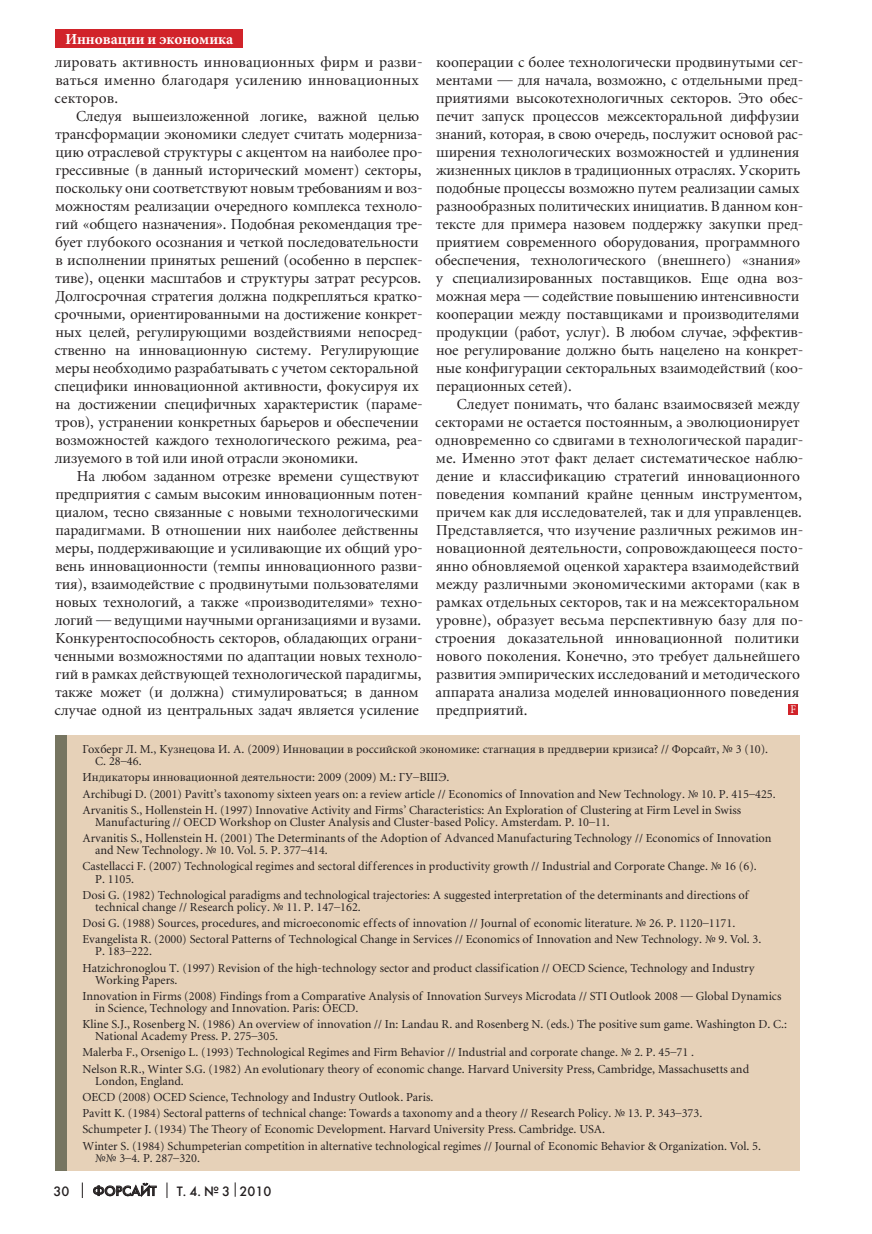
<style>
.page{position:relative;width:872px;height:1234px;background:#fff}
.page>*{position:absolute;margin:0;border:0;box-sizing:border-box;transform-origin:0 0}
.t1{font:15px/18px "Miniature";letter-spacing:-.01em;color:#231f20}
.t2{font:15px/18px "Miniature";letter-spacing:.01em;color:#231f20}
.t3{font:700 15px "Miniature";color:#fff}
.t4{font:13.5px "Futura Futuris C";color:#231f20}
.t5{font:12px/16.2px "Miniature";color:#231f20}
.t6{font:11.7px "Minion Pro";color:#fff;scale:.89 1}
</style>
<div class="page">
<svg style="left:82px;top:1182px;width:1px;height:15px"></svg>
<svg style="left:167px;top:1182px;width:1px;height:15px"></svg>
<svg style="left:93px;top:1182px;width:64px;height:15px"></svg>
<div style="left:55px;top:30px;width:188px;height:18px;background:#d1232a"></div>
<svg style="left:235px;top:1182px;width:1px;height:14px"></svg>
<div style="left:788px;top:704px;width:10px;height:10px;background:#d1232a"></div>
<div style="left:55px;top:735px;width:12px;height:434px;background:#767561"></div>
<div style="left:67px;top:735px;width:732px;height:434px;background:#e6d1b8"></div>
<p class="t3" style="left:65px;top:31px;width:169px">Инновации и экономика</p>
<p class="t2" style="left:55px;top:53px;width:369px">лировать активность инновационных фирм и разви&shy;ваться именно благодаря усилению инновационных секторов.</p>
<p class="t1" style="left:55px;top:107px;width:369px;text-indent:21px">Следуя вышеизложенной логике, важной целью трансформации экономики следует считать модерниза&shy;цию отраслевой структуры с акцентом на наиболее про&shy;грессивные (в данный исторический момент) секторы, поскольку они соответствуют новым требованиям и воз&shy;можностям реализации очередного комплекса техноло&shy;гий «общего назначения». Подобная рекомендация тре&shy;бует глубокого осознания и четкой последовательности в исполнении принятых решений (особенно в перспек&shy;тиве), оценки масштабов и структуры затрат ресурсов.<br>Долгосрочная стратегия должна подкрепляться кратко&shy;срочными, ориентированными на достижение конкрет&shy;ных целей, регулирующими воздействиями непосред&shy;ственно на инновационную систему. Регулирующие меры необходимо разрабатывать с учетом секторальной специфики инновационной активности, фокусируя их на достижении специфичных характеристик (параме&shy;тров), устранении конкретных барьеров и обеспечении возможностей каждого технологического режима, реа&shy;лизуемого в той или иной отрасли экономики.</p>
<p class="t1" style="left:54px;top:467px;width:370px;text-indent:22px">На любом заданном отрезке времени существуют предприятия с самым высоким инновационным потен&shy;циалом, тесно связанные с новыми технологическими парадигмами. В отношении них наиболее действенны меры, поддерживающие и усиливающие их общий уро&shy;вень инновационности (темпы инновационного разви&shy;тия), взаимодействие с продвинутыми пользователями новых технологий, а также «производителями» техно&shy;логий — ведущими научными организациями и вузами.<br>Конкурентоспособность секторов, обладающих ограни&shy;ченными возможностями по адаптации новых техноло&shy;гий в рамках действующей технологической парадигмы, также может (и должна) стимулироваться; в данном случае одной из центральных задач является усиление</p>
<p class="t1" style="left:435px;top:53px;width:370px">кооперации с более технологически продвинутыми сег&shy;ментами — для начала, возможно, с отдельными пред&shy;приятиями высокотехнологичных секторов. Это обес&shy;печит запуск процессов межсекторальной диффузии знаний, которая, в свою очередь, послужит основой рас&shy;ширения технологических возможностей и удлинения жизненных циклов в традиционных отраслях. Ускорить подобные процессы возможно путем реализации самых разнообразных политических инициатив. В данном кон&shy;тексте для примера назовем поддержку закупки пред&shy;приятием современного оборудования, программного обеспечения, технологического (внешнего) «знания» у специализированных поставщиков. Еще одна воз&shy;можная мера — содействие повышению интенсивности кооперации между поставщиками и производителями продукции (работ, услуг). В любом случае, эффектив&shy;ное регулирование должно быть нацелено на конкрет&shy;ные конфигурации секторальных взаимодействий (коо&shy;перационных сетей).</p>
<p class="t1" style="left:435px;top:395px;width:370px;text-indent:21px">Следует понимать, что баланс взаимосвязей между секторами не остается постоянным, а эволюционирует одновременно со сдвигами в технологической парадиг&shy;ме. Именно этот факт делает систематическое наблю&shy;дение и классификацию стратегий инновационного поведения компаний крайне ценным инструментом, причем как для исследователей, так и для управленцев.<br>Представляется, что изучение различных режимов ин&shy;новационной деятельности, сопровождающееся посто&shy;янно обновляемой оценкой характера взаимодействий между различными экономическими акторами (как в рамках отдельных секторов, так и на межсекторальном уровне), образует весьма перспективную базу для по&shy;строения доказательной инновационной политики нового поколения. Конечно, это требует дальнейшего развития эмпирических исследований и методического аппарата анализа моделей инновационного поведения предприятий.</p>
<p class="t6" style="left:790px;top:701px;width:8px">F</p>
<p class="t5" style="left:95px;top:743px;width:674px;line-height:12px;text-indent:-13px">Гохберг Л. М., Кузнецова И. А. (2009) Инновации в российской экономике: стагнация в преддверии кризиса? // Форсайт, № 3 (10).<br>С. 28–46.</p>
<p class="t5" style="left:82px;top:769px;width:695px">Индикаторы инновационной деятельности: 2009 (2009) М.: ГУ–ВШЭ.<br>Archibugi D. (2001) Pavitt’s taxonomy sixteen years on: a review article // Economics of Innovation and New Technology. № 10. P. 415–425.<br>Arvanitis S., Hollenstein H. (1997) Innovative Activity and Firms’ Characteristics: An Exploration of Clustering at Firm Level in Swiss</p>
<p class="t5" style="left:82px;top:814px;width:690px;text-indent:13px">Manufacturing // OECD Workshop on Cluster Analysis and Cluster-based Policy. Amsterdam. P. 10–11.<br>Arvanitis S., Hollenstein H. (2001) The Determinants of the Adoption of Advanced Manufacturing Technology // Economics of Innovation</p>
<p class="t5" style="left:82px;top:842px;width:676px;text-indent:13px">and New Technology. № 10. Vol. 5. P. 377–414.<br>Castellacci F. (2007) Technological regimes and sectoral differences in productivity growth // Industrial and Corporate Change. № 16 (6).</p>
<p class="t5" style="left:82px;top:870px;width:669px;text-indent:13px">P. 1105.<br>Dosi G. (1982) Technological paradigms and technological trajectories: A suggested interpretation of the determinants and directions of</p>
<p class="t5" style="left:82px;top:899px;width:680px;text-indent:13px">technical change // Research policy. № 11. P. 147–162.<br>Dosi G. (1988) Sources, procedures, and microeconomic effects of innovation // Journal of economic literature. № 26. P. 1120–1171.<br>Evangelista R. (2000) Sectoral Patterns of Technological Change in Services // Economics of Innovation and New Technology. № 9. Vol. 3.</p>
<p class="t5" style="left:82px;top:943px;width:674px;text-indent:13px">P. 183–222.<br>Hatzichronoglou T. (1997) Revision of the high-technology sector and product classification // OECD Science, Technology and Industry</p>
<p class="t5" style="left:82px;top:971px;width:700px;text-indent:13px">Working Papers.<br>Innovation in Firms (2008) Findings from a Comparative Analysis of Innovation Surveys Microdata // STI Outlook 2008 — Global Dynamics</p>
<p class="t5" style="left:82px;top:1000px;width:706px;text-indent:13px">in Science, Technology and Innovation. Paris: OECD.<br>Kline S.J., Rosenberg N. (1986) An overview of innovation // In: Landau R. and Rosenberg N. (eds.) The positive sum game. Washington D. C.:</p>
<p class="t5" style="left:82px;top:1028px;width:668px;text-indent:13px">National Academy Press. P. 275–305.<br>Malerba F., Orsenigo L. (1993) Technological Regimes and Firm Behavior // Industrial and corporate change. № 2. P. 45–71 .<br>Nelson R.R., Winter S.G. (1982) An evolutionary theory of economic change. Harvard University Press, Cambridge, Massachusetts and</p>
<p class="t5" style="left:82px;top:1072px;width:680px;text-indent:13px">London, England.<br>OECD (2008) OCED Science, Technology and Industry Outlook. Paris.<br>Pavitt K. (1984) Sectoral patterns of technical change: Towards a taxonomy and a theory // Research Policy. № 13. P. 343–373.<br>Schumpeter J. (1934) The Theory of Economic Development. Harvard University Press. Cambridge. USA.<br>Winter S. (1984) Schumpeterian competition in alternative technological regimes // Journal of Economic Behavior &amp; Organization. Vol. 5.</p>
<p class="t5" style="left:95px;top:1149px;width:106px">№№ 3–4. P. 287–320.</p>
<p class="t4" style="left:54px;top:1182px;width:17px">30</p>
<p class="t4" style="left:93px;top:1182px;width:65px">Форсайт</p>
<p class="t4" style="left:177px;top:1182px;width:96px">Т. 4. № 3 2010</p>
</div>
